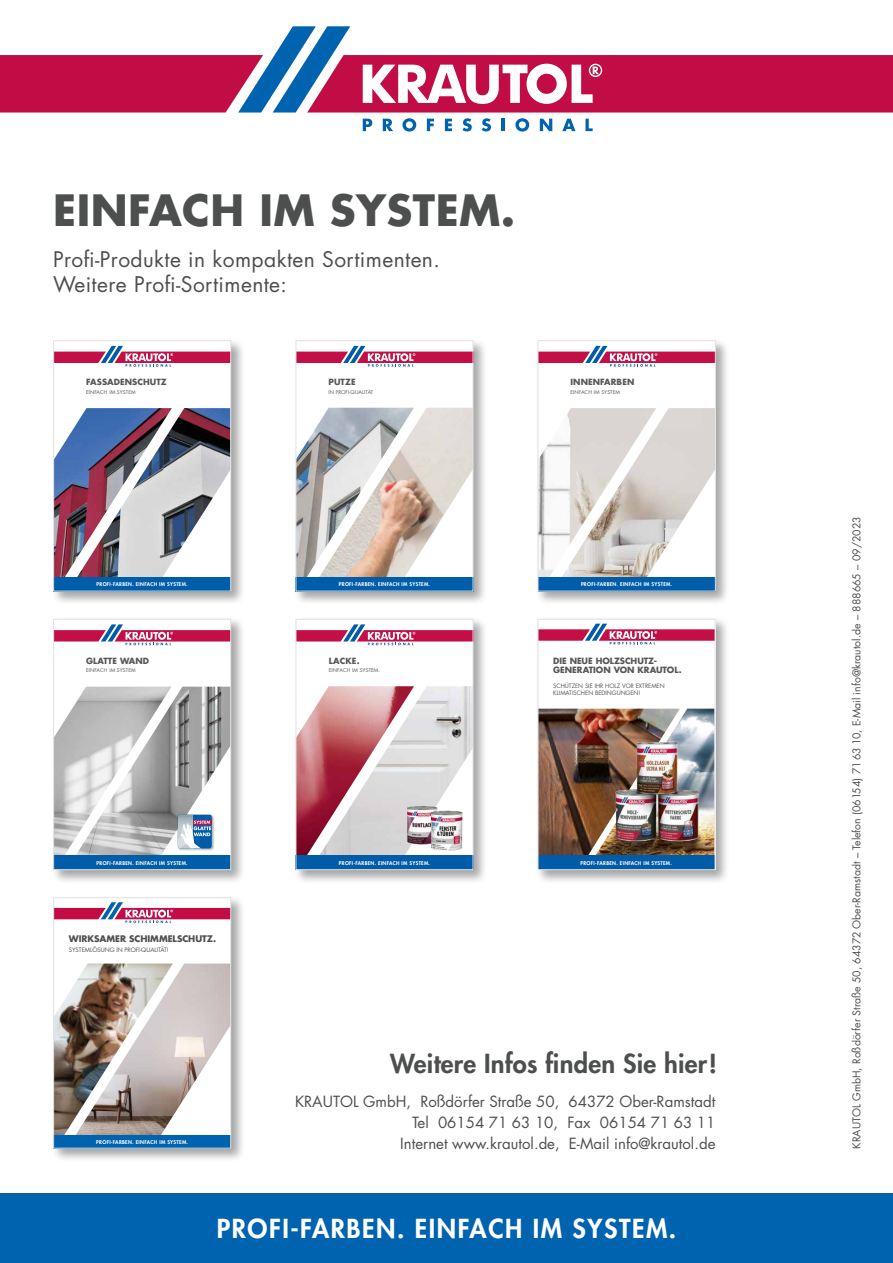
<style>
.page{position:relative;width:893px;height:1263px;background:#fff}
.page>*{position:absolute;margin:0;border:0;box-sizing:border-box;transform-origin:0 0}
.t1{font:700 42px "Futura Std";letter-spacing:.01em;color:#4d4f4e}
.t2{font:800 25.5px "Futura Std";letter-spacing:.06em;color:#fff}
.t3{font:800 25.5px "Futura Std";letter-spacing:.01em;color:#4d4f4e}
.t4{font:21px/25.2px "Futura Std";letter-spacing:.02em;color:#4d4f4e}
.t5{font:15px/21px "Futura Std";color:#4d4f4e;text-align:right}
.t6{font:10.5px "Futura Std";color:#4d4f4e}
.t7{font:700 8.85px "Futura Std";letter-spacing:-.005em;color:#4d4f4e}
.t8{font:700 8.4px/9.3px "Futura Std";color:#555756}
.t9{font:700 8.4px "Futura Std";letter-spacing:.01em;color:#575756}
.t10{font:5.85px/7.1px "Futura Std";color:#555756}
.t11{font:5.85px "Futura Std";color:#4d4f4e}
.t12{font:800 5.1px "Futura Std";letter-spacing:.06em;color:#fff}
.t13{font:5.1px "Futura Std";letter-spacing:.02em;color:#575756}
.t14{font:5.1px "Futura Std";letter-spacing:.02em;color:#555756}
</style>
<div class="page">
<svg style="left:0;top:26px;width:893px;height:106px"></svg>
<div style="left:0;top:1193px;width:893px;height:70px;background:#0063af"></div>
<div style="left:293px;top:616px;width:195px;height:268px;background:#000;opacity:.35"></div>
<div style="left:296px;top:619px;width:177px;height:251px;background:#fff"></div>
<img style="left:414px;top:686px;width:57px;height:170px">
<img style="left:297px;top:686px;width:117px;height:170px">
<img style="left:407px;top:806px;width:30px;height:39px">
<img style="left:431px;top:810px;width:32px;height:41px">
<svg style="left:297px;top:624px;width:174px;height:21px"></svg>
<div style="left:296px;top:856px;width:177px;height:14px;background:#005ba8"></div>
<div style="left:295px;top:619px;width:178px;height:251px;border:1px solid #e0e1e1"></div>
<div style="left:535px;top:616px;width:195px;height:268px;background:#000;opacity:.35"></div>
<div style="left:538px;top:619px;width:177px;height:251px;background:#fff"></div>
<img style="left:540px;top:709px;width:17px;height:147px">
<img style="left:557px;top:709px;width:156px;height:147px">
<svg style="left:540px;top:624px;width:173px;height:20px"></svg>
<div style="left:538px;top:856px;width:176px;height:14px;background:#005ba8"></div>
<div style="left:538px;top:619px;width:177px;height:251px;border:1px solid #e0e1e1"></div>
<div style="left:51px;top:616px;width:194px;height:268px;background:#000;opacity:.35"></div>
<div style="left:54px;top:619px;width:177px;height:251px;background:#fff"></div>
<img style="left:171px;top:687px;width:58px;height:169px">
<img style="left:55px;top:687px;width:116px;height:169px">
<div style="left:177px;top:814px;width:38px;height:37px;background:#000;opacity:.3"></div>
<svg style="left:178px;top:814px;width:34px;height:34px"></svg>
<svg style="left:55px;top:624px;width:174px;height:21px"></svg>
<div style="left:54px;top:856px;width:177px;height:14px;background:#005da9"></div>
<div style="left:53px;top:619px;width:178px;height:251px;border:1px solid #e0e1e1"></div>
<div style="left:51px;top:338px;width:194px;height:268px;background:#000;opacity:.35"></div>
<div style="left:54px;top:341px;width:177px;height:250px;background:#fff"></div>
<img style="left:172px;top:408px;width:57px;height:154px">
<img style="left:55px;top:408px;width:117px;height:169px">
<svg style="left:55px;top:346px;width:174px;height:21px"></svg>
<div style="left:54px;top:577px;width:177px;height:14px;background:#005da9"></div>
<div style="left:53px;top:340px;width:178px;height:251px;border:1px solid #e0e1e1"></div>
<div style="left:293px;top:338px;width:195px;height:268px;background:#000;opacity:.35"></div>
<div style="left:296px;top:341px;width:177px;height:250px;background:#fff"></div>
<img style="left:414px;top:408px;width:57px;height:154px">
<img style="left:297px;top:408px;width:117px;height:169px">
<svg style="left:297px;top:346px;width:174px;height:21px"></svg>
<div style="left:296px;top:577px;width:177px;height:14px;background:#005da9"></div>
<div style="left:295px;top:340px;width:178px;height:251px;border:1px solid #e0e1e1"></div>
<div style="left:535px;top:338px;width:195px;height:268px;background:#000;opacity:.35"></div>
<div style="left:538px;top:341px;width:177px;height:250px;background:#fff"></div>
<img style="left:656px;top:408px;width:58px;height:155px">
<img style="left:540px;top:408px;width:116px;height:169px">
<svg style="left:540px;top:346px;width:174px;height:21px"></svg>
<div style="left:538px;top:577px;width:177px;height:14px;background:#005da9"></div>
<div style="left:538px;top:340px;width:178px;height:251px;border:1px solid #e0e1e1"></div>
<div style="left:51px;top:895px;width:194px;height:268px;background:#000;opacity:.35"></div>
<div style="left:54px;top:898px;width:177px;height:250px;background:#fff"></div>
<img style="left:173px;top:963px;width:56px;height:153px">
<div style="left:54px;top:1135px;width:177px;height:13px;background:#0063af"></div>
<img style="left:54px;top:963px;width:119px;height:190px">
<svg style="left:55px;top:898px;width:180px;height:25px"></svg>
<svg style="left:230px;top:1149px;width:5px;height:4px"></svg>
<div style="left:53px;top:897px;width:178px;height:251px;border:1px solid #e0e1e1"></div>
<h1 class="t1" style="left:53px;top:182px;width:464px">EINFACH IM SYSTEM.</h1>
<h3 class="t4" style="left:53px;top:246px;width:388px">Profi-Produkte in kompakten Sortimenten.<br>Weitere Profi-Sortimente:</h3>
<h3 class="t9" style="left:86px;top:377px;width:82px">FASSADENSCHUTZ</h3>
<p class="t13" style="left:86px;top:389px;width:51px">EINFACH IM SYSTEM</p>
<h3 class="t9" style="left:328px;top:377px;width:29px">PUTZE</h3>
<p class="t13" style="left:328px;top:389px;width:46px">IN PROFI-QUALITÄT</p>
<h3 class="t9" style="left:570px;top:377px;width:65px">INNENFARBEN</h3>
<p class="t13" style="left:570px;top:389px;width:51px">EINFACH IM SYSTEM</p>
<p class="t12" style="left:97px;top:581px;width:93px">PROFI-FARBEN. EINFACH IM SYSTEM.</p>
<h3 class="t9" style="left:86px;top:655px;width:65px">GLATTE WAND</h3>
<p class="t13" style="left:86px;top:667px;width:51px">EINFACH IM SYSTEM</p>
<p class="t12" style="left:339px;top:581px;width:93px">PROFI-FARBEN. EINFACH IM SYSTEM.</p>
<h3 class="t8" style="left:329px;top:656px;width:32px">LACKE.</h3>
<p class="t14" style="left:329px;top:667px;width:53px">EINFACH IM SYSTEM.</p>
<p class="t12" style="left:581px;top:581px;width:93px">PROFI-FARBEN. EINFACH IM SYSTEM.</p>
<h3 class="t8" style="left:553px;top:656px;width:130px">DIE NEUE HOLZSCHUTZ-<br>GENERATION VON KRAUTOL.</h3>
<p class="t10" style="left:553px;top:682px;width:113px">SCHÜTZEN SIE IHR HOLZ VOR EXTREMEN<br>KLIMATISCHEN BEDINGUNGEN!</p>
<p class="t12" style="left:97px;top:860px;width:93px">PROFI-FARBEN. EINFACH IM SYSTEM.</p>
<p class="t12" style="left:580px;top:859px;width:93px">PROFI-FARBEN. EINFACH IM SYSTEM.</p>
<p class="t12" style="left:339px;top:859px;width:93px">PROFI-FARBEN. EINFACH IM SYSTEM.</p>
<h3 class="t7" style="left:69px;top:933px;width:149px">WIRKSAMER SCHIMMELSCHUTZ.</h3>
<p class="t11" style="left:69px;top:946px;width:102px">SYSTEMLÖSUNG IN PROFI-QUALITÄT!</p>
<p class="t12" style="left:96px;top:1139px;width:93px">PROFI-FARBEN. EINFACH IM SYSTEM.</p>
<h2 class="t3" style="left:390px;top:1048px;width:328px">Weitere Infos finden Sie hier!</h2>
<h3 class="t5" style="left:295px;top:1091px;width:422px">KRAUTOL GmbH, Roßdörfer Straße 50, 64372 Ober-Ramstadt<br>Tel 06154 71 63 10, Fax 06154 71 63 11<br>Internet www.krautol.de, E-Mail info@krautol.de</h3>
<h2 class="t2" style="left:217px;top:1213px;width:461px">PROFI-FARBEN. EINFACH IM SYSTEM.</h2>
<h3 class="t6" style="left:850px;top:1148px;width:634px;rotate:-90deg">KRAUTOL GmbH, Roßdörfer Straße 50, 64372 Ober-Ramstadt – Telefon (06154) 71 63 10, E-Mail info@krautol.de – 888665 – 09/2023</h3>
</div>
